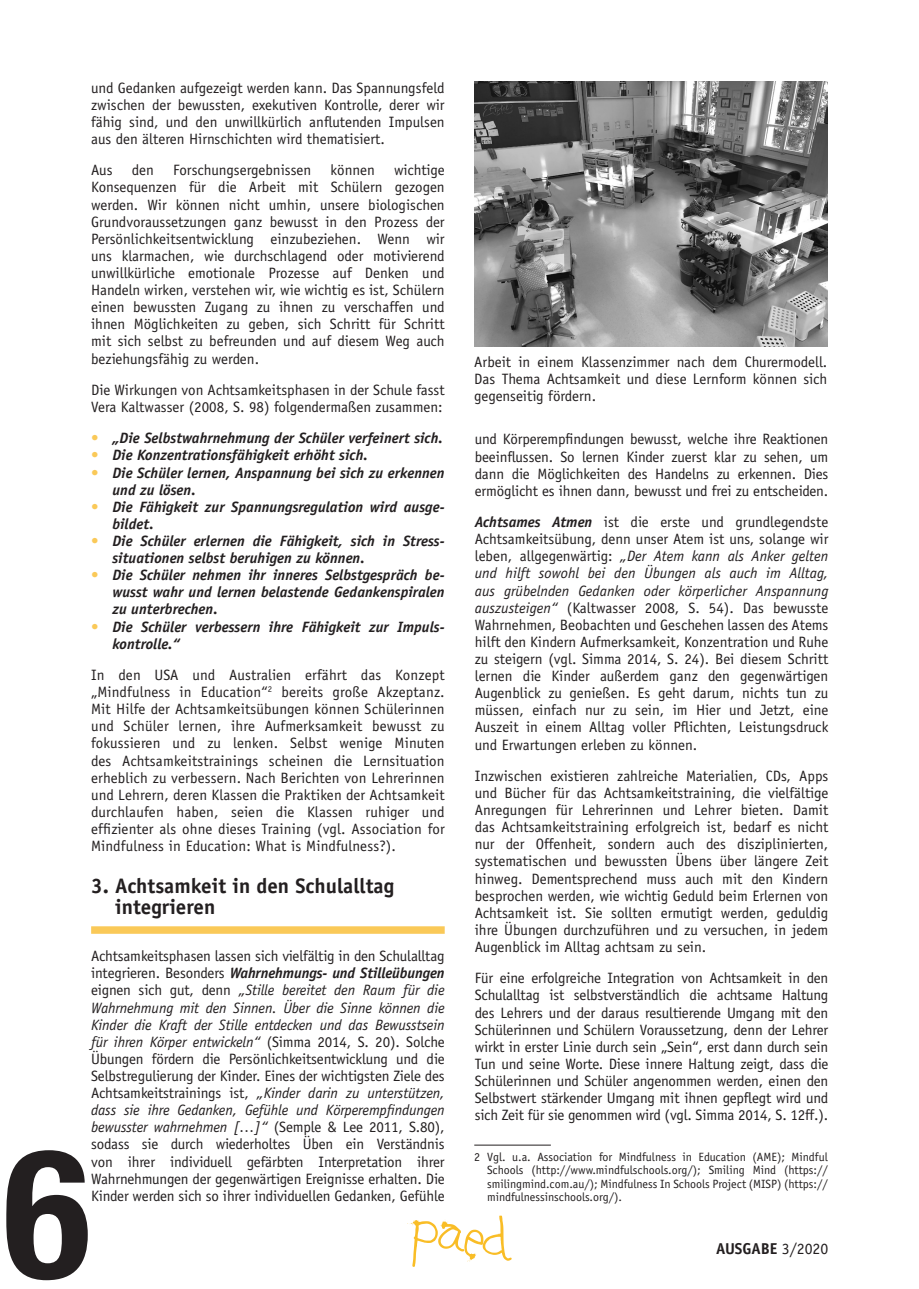
<style>
.page{position:relative;width:919px;height:1289px;background:#fff}
.page>*{position:absolute;margin:0;border:0;box-sizing:border-box;transform-origin:0 0}
.t1{font:700 condensed 180px "Helvetica Neue";color:#231f20}
._1_und_6{font:700 21px/21px "Officina Sans";color:#231f20}
.t2{font:700 15.75px "Officina Sans";color:#231f20}
._0_Grundschrift{font:15px/17.1px "Officina Sans";color:#231f20;text-align:justify}
._0_Grundschrift-2{font:italic 700 15px/17.1px "Officina Sans";color:#231f20}
._0_Grundschrift-3{font:12px/13.5px "Officina Sans";color:#231f20;text-align:justify}
.s1{font-weight:400;font-style:normal;color:#fac958}
.s2{font-weight:700;font-style:italic}
.s3{font-style:italic}
.s4{font-weight:400}
</style>
<div class="page">
<svg style="left:407px;top:1215px;width:104px;height:51px"></svg>
<div style="left:91px;top:926px;width:353px;height:7px;background:#fac958"></div>
<hr style="left:474px;top:1144px;width:77px;height:1px;background:#231f20">
<img style="left:474px;top:81px;width:353px;height:265px">
<p class="_0_Grundschrift" style="left:91px;top:79px;width:355px">und Gedanken aufgezeigt werden kann. Das Spannungsfeld zwischen der bewussten, exekutiven Kontrolle, derer wir fähig sind, und den unwillkürlich anflutenden Impulsen aus den älteren Hirnschichten wird thematisiert.</p>
<p class="_0_Grundschrift" style="left:91px;top:162px;width:23px">Aus</p>
<p class="_0_Grundschrift" style="left:132px;top:162px;width:23px">den</p>
<p class="_0_Grundschrift" style="left:173px;top:162px;width:140px">Forschungsergebnissen</p>
<p class="_0_Grundschrift" style="left:330px;top:162px;width:46px">können</p>
<p class="_0_Grundschrift" style="left:91px;top:162px;width:355px;text-indent:303px">wichtige Konsequenzen für die Arbeit mit Schülern gezogen werden. Wir können nicht umhin, unsere biologischen Grundvoraussetzungen ganz bewusst in den Prozess der Persönlichkeitsentwicklung einzubeziehen. Wenn wir uns klarmachen, wie durchschlagend oder motivierend unwillkürliche emotionale Prozesse auf Denken und Handeln wirken, verstehen wir, wie wichtig es ist, Schülern einen bewussten Zugang zu ihnen zu verschaffen und ihnen Möglichkeiten zu geben, sich Schritt für Schritt mit sich selbst zu befreunden und auf diesem Weg auch beziehungsfähig zu werden.</p>
<p class="_0_Grundschrift" style="left:91px;top:381px;width:355px">Die Wirkungen von Achtsamkeitsphasen in der Schule fasst<br>Vera Kaltwasser (2008, S. 98) folgendermaßen zusammen:</p>
<p class="_0_Grundschrift-2" style="left:91px;top:429px;width:353px"><span class="s1">•</span> „Die Selbstwahrnehmung der Schüler verfeinert sich.</p>
<p class="_0_Grundschrift-2" style="left:91px;top:447px;width:278px"><span class="s1">•</span> Die Konzentrationsfähigkeit erhöht sich.</p>
<p class="_0_Grundschrift-2" style="left:112px;top:464px;width:334px;text-indent:-21px"><span class="s1">•</span> Die Schüler lernen, Anspannung bei sich zu erkennen und zu lösen.</p>
<p class="_0_Grundschrift-2" style="left:112px;top:498px;width:334px;text-indent:-21px"><span class="s1">•</span> Die Fähigkeit zur Spannungsregulation wird ausge&shy;bildet.</p>
<p class="_0_Grundschrift-2" style="left:112px;top:532px;width:334px;text-indent:-21px"><span class="s1">•</span> Die Schüler erlernen die Fähigkeit, sich in Stress&shy;situationen selbst beruhigen zu können.</p>
<p class="_0_Grundschrift-2" style="left:112px;top:566px;width:334px;text-align:justify;text-indent:-21px"><span class="s1">•</span> Die Schüler nehmen ihr inneres Selbstgespräch be&shy;wusst wahr und lernen belastende Gedankenspiralen zu unterbrechen.</p>
<p class="_0_Grundschrift-2" style="left:112px;top:618px;width:334px;text-indent:-21px"><span class="s1">•</span> Die Schüler verbessern ihre Fähigkeit zur Impuls&shy;kontrolle.“</p>
<p class="_0_Grundschrift" style="left:91px;top:666px;width:355px">In den USA und Australien erfährt das Konzept „Mindfulness in Education“<sup>2</sup> bereits große Akzeptanz.<br>Mit Hilfe der Achtsamkeitsübungen können Schülerinnen und Schüler lernen, ihre Aufmerksamkeit bewusst zu fokussieren und zu lenken. Selbst wenige Minuten des Achtsamkeitstrainings scheinen die Lernsituation erheblich zu verbessern. Nach Berichten von Lehrerinnen und Lehrern, deren Klassen die Praktiken der Achtsamkeit durchlaufen haben, seien die Klassen ruhiger und effizienter als ohne dieses Training (vgl. Association for Mindfulness in Education: What is Mindfulness?).</p>
<p class="_1_und_6" style="left:115px;top:875px;width:280px;text-indent:-24px">3. Achtsamkeit in den Schulalltag integrieren</p>
<p class="_0_Grundschrift" style="left:91px;top:947px;width:355px">Achtsamkeitsphasen lassen sich vielfältig in den Schulalltag integrieren. Besonders <span class="s2">Wahrnehmungs- und Stilleübungen </span>eignen sich gut, denn <span class="s3">„Stille bereitet den Raum für die Wahrnehmung mit den Sinnen. Über die Sinne können die Kinder die Kraft der Stille entdecken und das Bewusstsein für ihren Körper entwickeln“</span> (Simma 2014, S. 20). Solche Übungen fördern die Persönlichkeitsentwicklung und die Selbstregulierung der Kinder. Eines der wichtigsten Ziele des Achtsamkeitstrainings ist, <span class="s3">„Kinder darin zu unterstützen, dass sie ihre Gedanken, Gefühle und Körperempfindungen bewusster wahrnehmen […]“</span> (Semple &amp; Lee 2011, S.80), sodass sie durch wiederholtes Üben ein Verständnis von ihrer individuell gefärbten Interpretation ihrer Wahrnehmungen der gegenwärtigen Ereignisse erhalten. Die Kinder werden sich so ihrer individuellen Gedanken, Gefühle</p>
<p class="t1" style="left:4px;top:1104px;width:88px">6</p>
<p class="_0_Grundschrift" style="left:474px;top:353px;width:354px">Arbeit in einem Klassenzimmer nach dem Churermodell.<br>Das Thema Achtsamkeit und diese Lernform können sich gegenseitig fördern.</p>
<p class="_0_Grundschrift" style="left:475px;top:431px;width:355px">und Körperempfindungen bewusst, welche ihre Reaktionen beeinflussen. So lernen Kinder zuerst klar zu sehen, um dann die Möglichkeiten des Handelns zu erkennen. Dies ermöglicht es ihnen dann, bewusst und frei zu entscheiden.</p>
<p class="_0_Grundschrift" style="left:475px;top:513px;width:355px"><span class="s2">Achtsames Atmen</span> ist die erste und grundlegendste Achtsamkeitsübung, denn unser Atem ist uns, solange wir leben, allgegenwärtig: <span class="s3">„Der Atem kann als Anker gelten und hilft sowohl bei den Übungen als auch im Alltag, aus grübelnden Gedanken oder körperlicher Anspannung auszusteigen“</span> (Kaltwasser 2008, S. 54). Das bewusste Wahrnehmen, Beobachten und Geschehen lassen des Atems hilft den Kindern Aufmerksamkeit, Konzentration und Ruhe zu steigern (vgl. Simma 2014, S. 24). Bei diesem Schritt lernen die Kinder außerdem ganz den gegenwärtigen Augenblick zu genießen. Es geht darum, nichts tun zu müssen, einfach nur zu sein, im Hier und Jetzt, eine Auszeit in einem Alltag voller Pflichten, Leistungsdruck und Erwartungen erleben zu können.</p>
<p class="_0_Grundschrift" style="left:475px;top:767px;width:355px">Inzwischen existieren zahlreiche Materialien, CDs, Apps und Bücher für das Achtsamkeitstraining, die vielfältige Anregungen für Lehrerinnen und Lehrer bieten. Damit das Achtsamkeitstraining erfolgreich ist, bedarf es nicht nur der Offenheit, sondern auch des disziplinierten, systematischen und bewussten Übens über längere Zeit hinweg. Dementsprechend muss auch mit den Kindern besprochen werden, wie wichtig Geduld beim Erlernen von Achtsamkeit ist. Sie sollten ermutigt werden, geduldig ihre Übungen durchzuführen und zu versuchen, in jedem Augenblick im Alltag achtsam zu sein.</p>
<p class="_0_Grundschrift" style="left:475px;top:969px;width:355px">Für eine erfolgreiche Integration von Achtsamkeit in den Schulalltag ist selbstverständlich die achtsame Haltung des Lehrers und der daraus resultierende Umgang mit den Schülerinnen und Schülern Voraussetzung, denn der Lehrer wirkt in erster Linie durch sein „Sein“, erst dann durch sein Tun und seine Worte. Diese innere Haltung zeigt, dass die Schülerinnen und Schüler angenommen werden, einen den Selbstwert stärkender Umgang mit ihnen gepflegt wird und sich Zeit für sie genommen wird (vgl. Simma 2014, S. 12ff.).</p>
<p class="_0_Grundschrift-3" style="left:487px;top:1150px;width:342px;text-indent:-13px">2 Vgl. u.a. Association for Mindfulness in Education (AME); Mindful Schools (http://www.mindfulschools.org/); Smiling Mind (https:// smilingmind.com.au/); Mindfulness In Schools Project (MISP) (https:// mindfulnessinschools.org/).</p>
<p class="t2" style="left:716px;top:1238px;width:114px">AUSGABE <span class="s4">3/2020</span></p>
</div>
